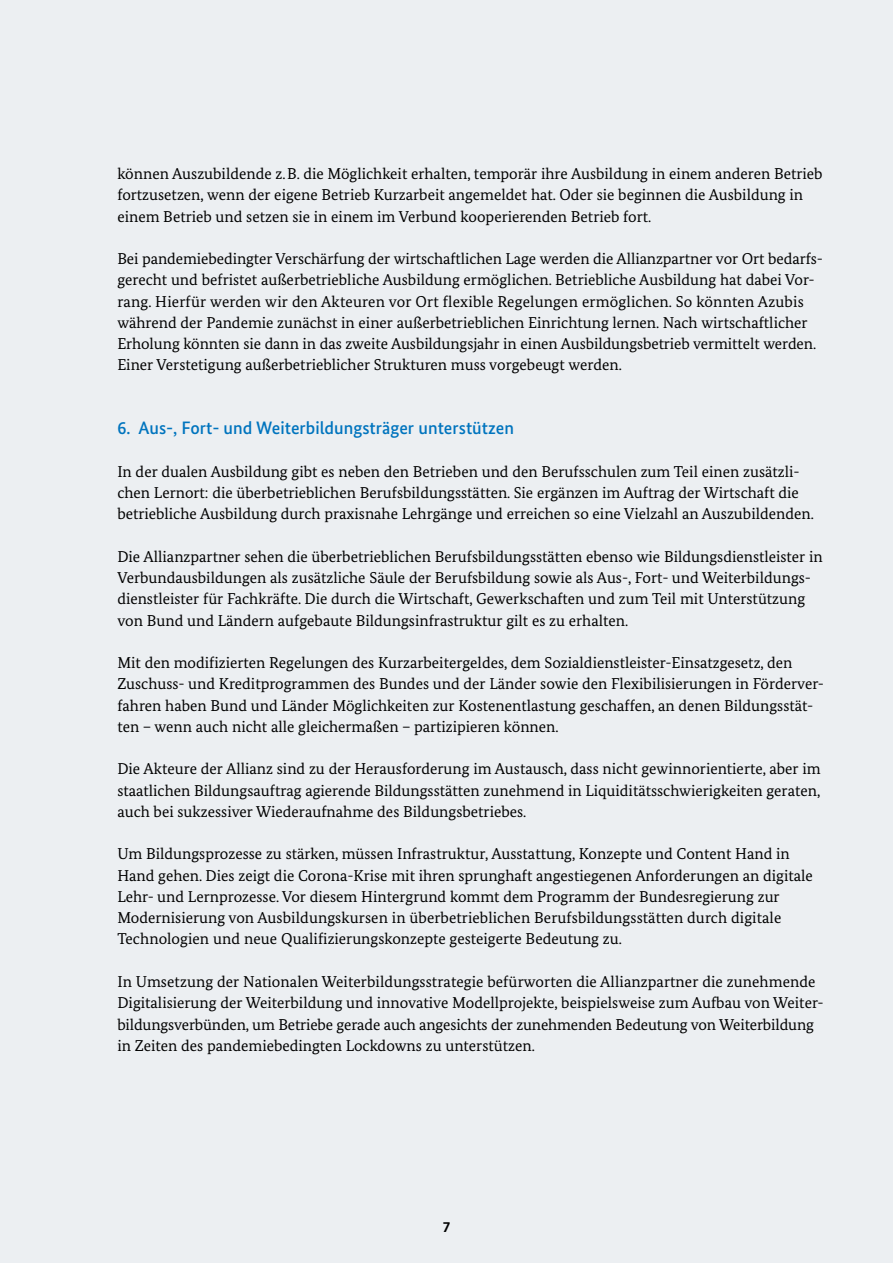
<style>
.page{position:relative;width:893px;height:1263px;background:#eceff2}
.page>*{position:absolute;margin:0;border:0;box-sizing:border-box;transform-origin:0 0}
.t1{font:500 18px "Bundes Sans";color:#0074be}
.t2{font:15.75px/21.3px "Bundes Serif";color:#000}
.t3{font:700 15px "Bundes Sans";color:#000}
</style>
<div class="page">
<p class="t2" style="left:117px;top:163px;width:707px">können Auszubildende z.B. die Möglichkeit erhalten, temporär ihre Ausbildung in einem anderen Betrieb fortzusetzen, wenn der eigene Betrieb Kurzarbeit angemeldet hat. Oder sie beginnen die Ausbildung in einem Betrieb und setzen sie in einem im Verbund kooperierenden Betrieb fort.</p>
<p class="t2" style="left:117px;top:248px;width:705px">Bei pandemiebedingter Verschärfung der wirtschaftlichen Lage werden die Allianzpartner vor Ort bedarfs&shy;gerecht und befristet außerbetriebliche Ausbildung ermöglichen. Betriebliche Ausbildung hat dabei Vor&shy;rang. Hierfür werden wir den Akteuren vor Ort flexible Regelungen ermöglichen. So könnten Azubis während der Pandemie zunächst in einer außerbetrieblichen Einrichtung lernen. Nach wirtschaftlicher Erholung könnten sie dann in das zweite Ausbildungsjahr in einen Ausbildungsbetrieb vermittelt werden.<br>Einer Verstetigung außerbetrieblicher Strukturen muss vorgebeugt werden.</p>
<p class="t1" style="left:117px;top:417px;width:398px">6. Aus-, Fort- und Weiterbildungsträger unterstützen</p>
<p class="t2" style="left:117px;top:460px;width:698px">In der dualen Ausbildung gibt es neben den Betrieben und den Berufsschulen zum Teil einen zusätzli&shy;chen Lernort: die überbetrieblichen Berufsbildungsstätten. Sie ergänzen im Auftrag der Wirtschaft die betriebliche Ausbildung durch praxisnahe Lehrgänge und erreichen so eine Vielzahl an Auszubildenden.</p>
<p class="t2" style="left:117px;top:545px;width:707px">Die Allianzpartner sehen die überbetrieblichen Berufsbildungsstätten ebenso wie Bildungsdienstleister in Verbundausbildungen als zusätzliche Säule der Berufsbildung sowie als Aus-, Fort- und Weiterbildungs&shy;dienstleister für Fachkräfte. Die durch die Wirtschaft, Gewerkschaften und zum Teil mit Unterstützung von Bund und Ländern aufgebaute Bildungsinfrastruktur gilt es zu erhalten.</p>
<p class="t2" style="left:117px;top:652px;width:708px">Mit den modifizierten Regelungen des Kurzarbeitergeldes, dem Sozialdienstleister-Einsatzgesetz, den Zuschuss- und Kreditprogrammen des Bundes und der Länder sowie den Flexibilisierungen in Förderver&shy;fahren haben Bund und Länder Möglichkeiten zur Kostenentlastung geschaffen, an denen Bildungsstät&shy;ten – wenn auch nicht alle gleichermaßen – partizipieren können.</p>
<p class="t2" style="left:117px;top:758px;width:705px;text-align:justify">Die Akteure der Allianz sind zu der Herausforderung im Austausch, dass nicht gewinnorientierte, aber im staatlichen Bildungsauftrag agierende Bildungsstätten zunehmend in Liquiditätsschwierigkeiten geraten, auch bei sukzessiver Wiederaufnahme des Bildungsbetriebes.</p>
<p class="t2" style="left:117px;top:843px;width:697px">Um Bildungsprozesse zu stärken, müssen Infrastruktur, Ausstattung, Konzepte und Content Hand in Hand gehen. Dies zeigt die Corona-Krise mit ihren sprunghaft angestiegenen Anforderungen an digitale Lehr- und Lernprozesse. Vor diesem Hintergrund kommt dem Programm der Bundesregierung zur Modernisierung von Ausbildungskursen in überbetrieblichen Berufsbildungsstätten durch digitale Technologien und neue Qualifizierungskonzepte gesteigerte Bedeutung zu.</p>
<p class="t2" style="left:117px;top:971px;width:708px">In Umsetzung der Nationalen Weiterbildungsstrategie befürworten die Allianzpartner die zunehmende Digitalisierung der Weiterbildung und innovative Modellprojekte, beispielsweise zum Aufbau von Weiter&shy;bildungsverbünden, um Betriebe gerade auch angesichts der zunehmenden Bedeutung von Weiterbildung in Zeiten des pandemiebedingten Lockdowns zu unterstützen.</p>
<p class="t3" style="left:443px;top:1217px;width:9px">7</p>
</div>
